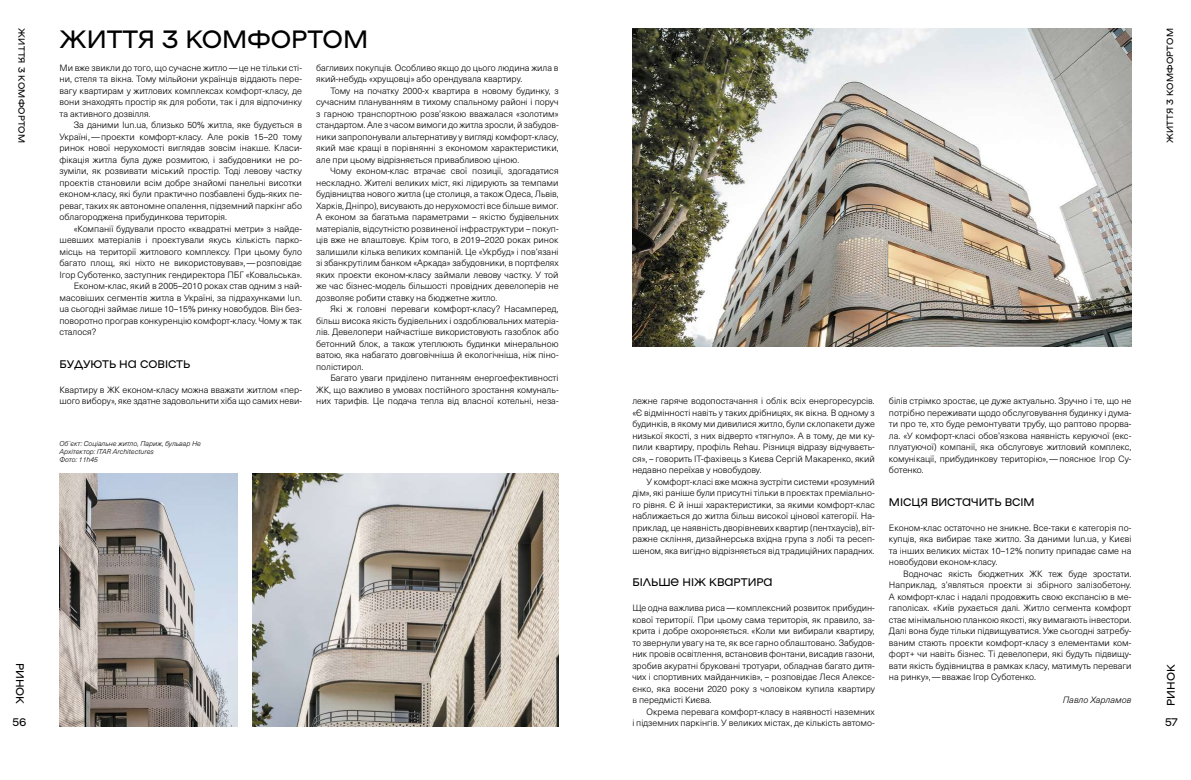
<style>
.page{position:relative;width:1191px;height:780px;background:#fff}
.page>*{position:absolute;margin:0;border:0;box-sizing:border-box;transform-origin:0 0}
.t1{font:25px "NAMU";color:#000}
.t2{font:11px "NAMU";color:#000}
.t3{font:300 9px/11.5px "Neue Haas Unica W1 G";color:#000;text-align:justify}
.t4{font:9px "NAMU";color:#000}
.t5{font:italic 300 9px "Neue Haas Unica W1 G";color:#000}
.t6{font:italic 300 7px/8.1px "Neue Haas Unica W1 G";color:#000}
</style>
<div class="page">
<img style="left:252px;top:473px;width:306px;height:254px">
<img style="left:60px;top:473px;width:178px;height:253px">
<img style="left:632px;top:28px;width:499px;height:319px">
<p class="t4" style="left:28px;top:28px;width:115px;rotate:90deg">Життя з комфортом</p>
<h1 class="t1" style="left:60px;top:23px;width:310px">ЖИТТЯ З КОМФОРТОМ</h1>
<p class="t3" style="left:60px;top:61px;width:244px">Ми вже звикли до того, що сучасне житло—це не тільки сті&shy;ни, стеля та вікна. Тому мільйони українців віддають пере&shy;вагу квартирам у житлових комплексах комфорт-класу, де вони знаходять простір як для роботи, так і для відпочинку та активного дозвілля.</p>
<p class="t3" style="left:60px;top:119px;width:244px;text-indent:14px">За даними lun.ua, близько 50% житла, яке будується в Україні,—проєкти комфорт-класу. Але років 15–20 тому ринок нової нерухомості виглядав зовсім інакше. Класи&shy;фікація житла була дуже розмитою, і забудовники не ро&shy;зуміли, як розвивати міський простір. Тоді левову частку проєктів становили всім добре знайомі панельні висотки економ-класу, які були практично позбавлені будь-яких пе&shy;реваг, таких як автономне опалення, підземний паркінг або облагороджена прибудинкова територія.</p>
<p class="t3" style="left:74px;top:222px;width:230px">«Компанії будували просто «квадратні метри» з найде-</p>
<p class="t3" style="left:60px;top:234px;width:244px">шевших матеріалів і проєктували якусь кількість парко-</p>
<p class="t3" style="left:60px;top:245px;width:244px">місць на території житлового комплексу. При цьому було</p>
<p class="t3" style="left:60px;top:257px;width:244px">багато площ, які ніхто не використовував»,—розповідає</p>
<p class="t3" style="left:60px;top:268px;width:244px">Ігор Суботенко, заступник гендиректора ПБГ «Ковальська».</p>
<p class="t3" style="left:74px;top:280px;width:230px">Економ-клас, який в 2005–2010 роках став одним з най-</p>
<p class="t3" style="left:60px;top:291px;width:244px">масовіших сегментів житла в Україні, за підрахунками lun.</p>
<p class="t3" style="left:60px;top:303px;width:244px">ua сьогодні займає лише 10–15% ринку новобудов. Він без-</p>
<p class="t3" style="left:60px;top:314px;width:244px">поворотно програв конкуренцію комфорт-класу. Чому ж так</p>
<p class="t3" style="left:60px;top:326px;width:38px">сталося?</p>
<p class="t2" style="left:60px;top:356px;width:17px">БУДУ</p>
<p class="t2" style="left:91px;top:356px;width:101px">ЮТЬ НА СОВІСТЬ</p>
<p class="t3" style="left:60px;top:383px;width:244px">Квартиру в ЖК економ-класу можна вважати житлом «пер&shy;шого вибору», яке здатне задовольнити хіба що самих неви-</p>
<p class="t3" style="left:316px;top:61px;width:244px">багливих покупців. Особливо якщо до цього людина жила в який-небудь «хрущовці» або орендувала квартиру.</p>
<p class="t3" style="left:316px;top:84px;width:244px;text-indent:14px">Тому на початку 2000-х квартира в новому будинку, з сучасним плануванням в тихому спальному районі і поруч з гарною транспортною розв’язкою вважалася «золотим» стандартом. Але з часом вимоги до житла зросли, й забудов&shy;ники запропонували альтернативу у вигляді комфорт-класу, який має кращі в порівнянні з економом характеристики, але при цьому відрізняється привабливою ціною.</p>
<p class="t3" style="left:316px;top:165px;width:244px;text-indent:14px">Чому економ-клас втрачає свої позиції, здогадатися нескладно. Жителі великих міст, які лідирують за темпами будівництва нового житла (це столиця, а також Одеса, Львів, Харків, Дніпро), висувають до нерухомості все більше вимог.<br>А економ за багатьма параметрами – якістю будівельних матеріалів, відсутністю розвиненої інфраструктури – покуп&shy;ців вже не влаштовує. Крім того, в 2019–2020 роках ринок залишили кілька великих компаній. Це «Укрбуд» і пов’язані зі збанкрутілим банком «Аркада» забудовники, в портфелях яких проєкти економ-класу займали левову частку. У той же час бізнес-модель більшості провідних девелоперів не дозволяє робити ставку на бюджетне житло.</p>
<p class="t3" style="left:316px;top:303px;width:244px;text-indent:14px">Які ж головні переваги комфорт-класу? Насамперед, більш висока якість будівельних і оздоблювальних матеріа&shy;лів. Девелопери найчастіше використовують газоблок або бетонний блок, а також утеплюють будинки мінеральною ватою, яка набагато довговічніша й екологічніша, ніж піно&shy;полістирол.</p>
<p class="t3" style="left:316px;top:372px;width:244px;text-indent:14px">Багато уваги приділено питанням енергоефективності ЖК, що важливо в умовах постійного зростання комуналь&shy;них тарифів. Це подача тепла від власної котельні, неза-</p>
<p class="t6" style="left:60px;top:439px;width:143px">Об`єкт: Соціальне житло, Париж, бульвар Не<br>Архітектор: ITAR Architectures<br>Фото: 11h45</p>
<p class="t2" style="left:27px;top:662px;width:43px;rotate:90deg">рИНОК</p>
<p class="t2" style="left:13px;top:715px;width:15px">56</p>
<p class="t4" style="left:1164px;top:143px;width:115px;rotate:-90deg">Життя з комфортом</p>
<p class="t3" style="left:632px;top:395px;width:244px">лежне гаряче водопостачання і облік всіх енергоресурсів. «Є відмінності навіть у таких дрібницях, як вікна. В одному з будинків, в якому ми дивилися житло, були склопакети дуже низької якості, з них відверто «тягнуло». А в тому, де ми ку&shy;пили квартиру, профіль Rehau. Різниця відразу відчуваєть&shy;ся», – говорить IT-фахівець з Києва Сергій Макаренко, який недавно переїхав у новобудову.</p>
<p class="t3" style="left:632px;top:475px;width:244px;text-indent:14px">У комфорт-класі вже можна зустріти системи «розумний дім», які раніше були присутні тільки в проєктах преміально&shy;го рівня. Є й інші характеристики, за якими комфорт-клас наближається до житла більш високої цінової категорії. На&shy;приклад, це наявність дворівневих квартир (пентхаусів), віт&shy;ражне скління, дизайнерська вхідна група з лобі та ресеп&shy;шеном, яка вигідно відрізняється від традиційних парадних.</p>
<p class="t2" style="left:632px;top:575px;width:142px">БІЛЬШЕ НІЖ КВАРТИРА</p>
<p class="t3" style="left:632px;top:602px;width:244px">Ще одна важлива риса—комплексний розвиток прибудин&shy;кової території. При цьому сама територія, як правило, за&shy;крита і добре охороняється. «Коли ми вибирали квартиру, то звернули увагу на те, як все гарно облаштовано. Забудов&shy;ник провів освітлення, встановив фонтани, висадив газони, зробив акуратні бруковані тротуари, обладнав багато дитя&shy;чих і спортивних майданчиків», – розповідає Леся Алексє&shy;єнко, яка восени 2020 року з чоловіком купила квартиру в передмісті Києва.</p>
<p class="t3" style="left:632px;top:705px;width:244px;text-align:right">Окрема перевага комфорт-класу в наявності наземних<br>і підземних паркінгів. У великих містах, де кількість автомо-</p>
<p class="t3" style="left:889px;top:395px;width:244px">білів стрімко зростає, це дуже актуально. Зручно і те, що не потрібно переживати щодо обслуговування будинку і дума&shy;ти про те, хто буде ремонтувати трубу, що раптово прорва&shy;ла. «У комфорт-класі обов’язкова наявність керуючої (екс&shy;плуатуючої) компанії, яка обслуговує житловий комплекс, комунікації, прибудинкову територію»,—пояснює Ігор Су&shy;ботенко.</p>
<p class="t2" style="left:889px;top:494px;width:147px">МІСЦЯ ВИСТАЧИТЬ ВСІМ</p>
<p class="t3" style="left:889px;top:521px;width:244px">Економ-клас остаточно не зникне. Все-таки є категорія по&shy;купців, яка вибирає таке житло. За даними lun.ua, у Києві та інших великих містах 10–12% попиту припадає саме на новобудови економ-класу.</p>
<p class="t3" style="left:889px;top:567px;width:244px;text-indent:14px">Водночас якість бюджетних ЖК теж буде зростати.<br>Наприклад, з’являться проєкти зі збірного залізобетону.<br>А комфорт-клас і надалі продовжить свою експансію в ме&shy;гаполісах. «Київ рухається далі. Житло сегмента комфорт стає мінімальною планкою якості, яку вимагають інвестори.<br>Далі вона буде тільки підвищуватися. Уже сьогодні затребу&shy;ваним стають проєкти комфорт-класу з елементами ком&shy;форт+ чи навіть бізнес. Ті девелопери, які будуть підвищу&shy;вати якість будівництва в рамках класу, матимуть переваги на ринку»,—вважає Ігор Суботенко.</p>
<p class="t5" style="left:1062px;top:693px;width:70px">Павло Харламов</p>
<p class="t2" style="left:1163px;top:706px;width:43px;rotate:-90deg">рИНОК</p>
<p class="t2" style="left:1165px;top:714px;width:14px">57</p>
</div>
